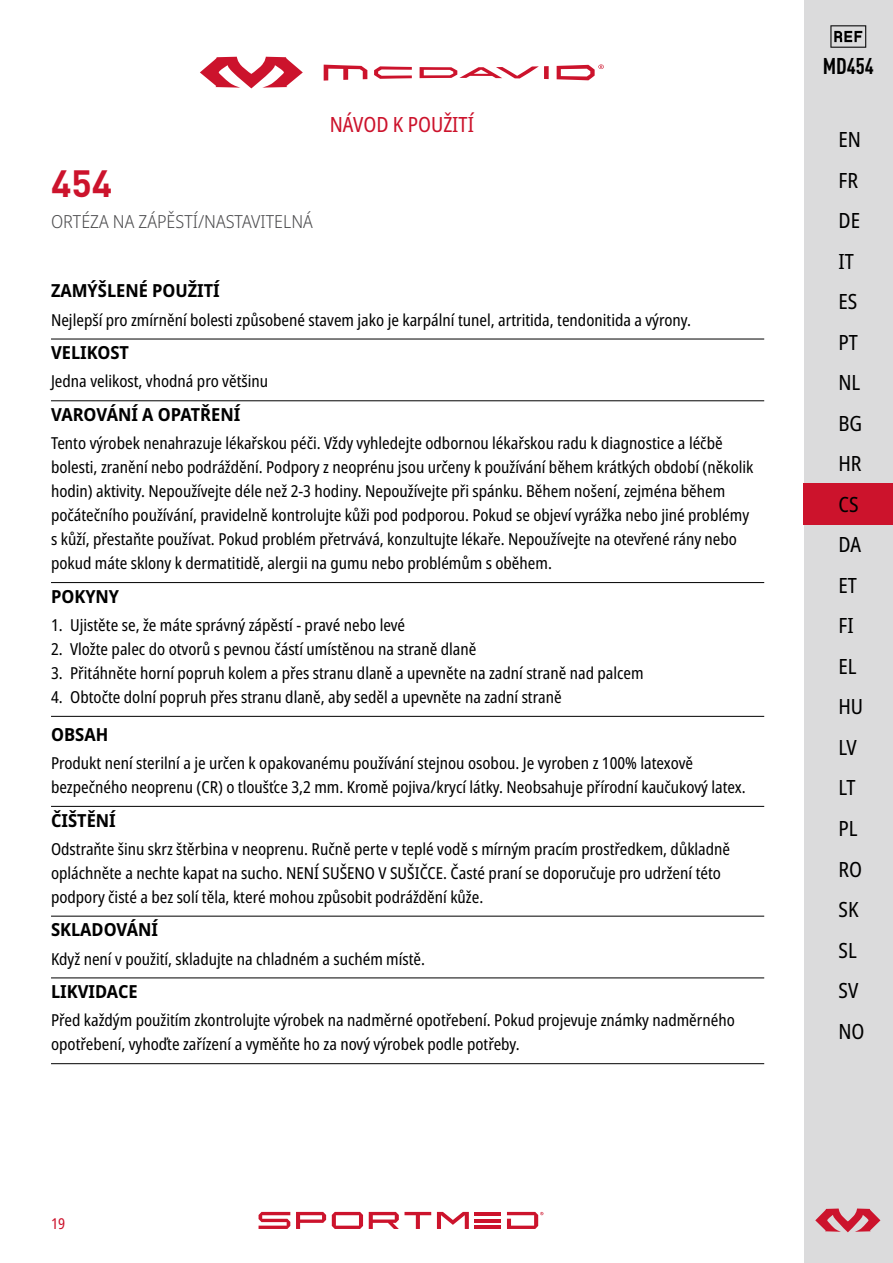
<style>
.page{position:relative;width:893px;height:1263px;background:#fff}
.page>*{position:absolute;margin:0;border:0;box-sizing:border-box;transform-origin:0 0}
.t1{font:700 37.5px "DINOT";color:#cc132c}
.t2{font:700 condensed 22.5px "DINOT";color:#000}
.t3{font:condensed 21px/40.5px "Noto Sans";color:#000}
.t4{font:condensed 21px "Noto Sans";color:#cc132c}
.t5{font:700 semi-condensed 18px "Noto Sans";color:#000}
.t6{font:300 semi-condensed 18px "Noto Sans";color:#4d4d4f}
.t7{font:condensed 16.5px/24px "Noto Sans";color:#000}
.t8{font:condensed 15px "Noto Sans";color:#cc132c}
</style>
<div class="page">
<div style="left:804px;top:0;width:89px;height:1263px;background:#dbdbdc"></div>
<div style="left:804px;top:483px;width:89px;height:41px;background:#cc132c"></div>
<svg style="left:200px;top:57px;width:103px;height:31px"></svg>
<svg style="left:324px;top:65px;width:43px;height:16px"></svg>
<svg style="left:420px;top:66px;width:129px;height:13px"></svg>
<svg style="left:374px;top:66px;width:38px;height:13px"></svg>
<svg style="left:557px;top:64px;width:47px;height:16px"></svg>
<hr style="left:475px;top:1225px;width:26px;height:4px;background:#cc132c">
<hr style="left:475px;top:1219px;width:26px;height:3px;background:#cc132c">
<hr style="left:475px;top:1212px;width:26px;height:3px;background:#cc132c">
<svg style="left:259px;top:1212px;width:31px;height:17px"></svg>
<svg style="left:332px;top:1212px;width:31px;height:17px"></svg>
<svg style="left:369px;top:1212px;width:62px;height:17px"></svg>
<svg style="left:296px;top:1212px;width:30px;height:17px"></svg>
<svg style="left:437px;top:1212px;width:32px;height:17px"></svg>
<svg style="left:507px;top:1212px;width:36px;height:17px"></svg>
<svg style="left:815px;top:1208px;width:65px;height:24px"></svg>
<svg style="left:830px;top:25px;width:36px;height:23px"></svg>
<hr style="left:51px;top:339px;width:713px;height:1px;background:#000">
<hr style="left:51px;top:400px;width:713px;height:1px;background:#000">
<hr style="left:51px;top:582px;width:713px;height:1px;background:#000">
<hr style="left:51px;top:716px;width:713px;height:1px;background:#000">
<hr style="left:51px;top:806px;width:713px;height:1px;background:#000">
<hr style="left:51px;top:916px;width:713px;height:1px;background:#000">
<hr style="left:51px;top:978px;width:713px;height:1px;background:#000">
<hr style="left:51px;top:1063px;width:713px;height:1px;background:#000">
<h1 class="t1" style="left:51px;top:159px;width:63px">454</h1>
<p class="t6" style="left:51px;top:209px;width:263px">ORTÉZA NA ZÁPĚSTÍ/NASTAVITELNÁ</p>
<p class="t4" style="left:330px;top:110px;width:146px">NÁVOD K POUŽITÍ</p>
<p class="t5" style="left:51px;top:278px;width:170px">ZAMÝŠLENÉ POUŽITÍ</p>
<p class="t7" style="left:51px;top:308px;width:642px">Nejlepší pro zmírnění bolesti způsobené stavem jako je karpální tunel, artritida, tendonitida a výrony.</p>
<p class="t5" style="left:51px;top:340px;width:80px">VELIKOST</p>
<p class="t7" style="left:51px;top:370px;width:219px">Jedna velikost, vhodná pro většinu</p>
<p class="t5" style="left:51px;top:402px;width:191px">VAROVÁNÍ A OPATŘENÍ</p>
<p class="t7" style="left:51px;top:432px;width:704px">Tento výrobek nenahrazuje lékařskou péči. Vždy vyhledejte odbornou lékařskou radu k diagnostice a léčbě bolesti, zranění nebo podráždění. Podpory z neoprénu jsou určeny k používání během krátkých období (několik hodin) aktivity. Nepoužívejte déle než 2-3 hodiny. Nepoužívejte při spánku. Během nošení, zejména během počátečního používání, pravidelně kontrolujte kůži pod podporou. Pokud se objeví vyrážka nebo jiné problémy s kůží, přestaňte používat. Pokud problém přetrvává, konzultujte lékaře. Nepoužívejte na otevřené rány nebo pokud máte sklony k dermatitidě, alergii na gumu nebo problémům s oběhem.</p>
<p class="t5" style="left:51px;top:583px;width:70px">POKYNY</p>
<p class="t7" style="left:51px;top:613px;width:356px">1. Ujistěte se, že máte správný zápěstí - pravé nebo levé</p>
<p class="t7" style="left:51px;top:637px;width:427px">2. Vložte palec do otvorů s pevnou částí umístěnou na straně dlaně</p>
<p class="t7" style="left:51px;top:661px;width:594px">3. Přitáhněte horní popruh kolem a přes stranu dlaně a upevněte na zadní straně nad palcem</p>
<p class="t7" style="left:51px;top:685px;width:512px">4. Obtočte dolní popruh přes stranu dlaně, aby seděl a upevněte na zadní straně</p>
<p class="t5" style="left:51px;top:721px;width:59px">OBSAH</p>
<p class="t7" style="left:51px;top:751px;width:696px">Produkt není sterilní a je určen k opakovanému používání stejnou osobou. Je vyroben z 100% latexově bezpečného neoprenu (CR) o tloušťce 3,2 mm. Kromě pojiva/krycí látky. Neobsahuje přírodní kaučukový latex.</p>
<p class="t5" style="left:51px;top:807px;width:66px">ČIŠTĚNÍ</p>
<p class="t7" style="left:51px;top:837px;width:681px">Odstraňte šinu skrz štěrbina v neoprenu. Ručně perte v teplé vodě s mírným pracím prostředkem, důkladně opláchněte a nechte kapat na sucho. NENÍ SUŠENO V SUŠIČCE. Časté praní se doporučuje pro udržení této podpory čisté a bez solí těla, které mohou způsobit podráždění kůže.</p>
<p class="t5" style="left:51px;top:917px;width:109px">SKLADOVÁNÍ</p>
<p class="t7" style="left:51px;top:947px;width:376px">Když není v použití, skladujte na chladném a suchém místě.</p>
<p class="t5" style="left:51px;top:979px;width:88px">LIKVIDACE</p>
<p class="t7" style="left:51px;top:1009px;width:685px">Před každým použitím zkontrolujte výrobek na nadměrné opotřebení. Pokud projevuje známky nadměrného opotřebení, vyhoďte zařízení a vyměňte ho za nový výrobek podle potřeby.</p>
<p class="t8" style="left:51px;top:1213px;width:16px">19</p>
<h2 class="t2" style="left:823px;top:53px;width:53px">MD454</h2>
<p class="t3" style="left:838px;top:120px;width:28px">EN<br>FR<br>DE<br>IT<br>ES<br>PT<br>NL<br>BG<br>HR<br>CS<br>DA<br>ET<br>FI<br>EL<br>HU<br>LV<br>LT<br>PL<br>RO<br>SK<br>SL<br>SV<br>NO</p>
</div>
